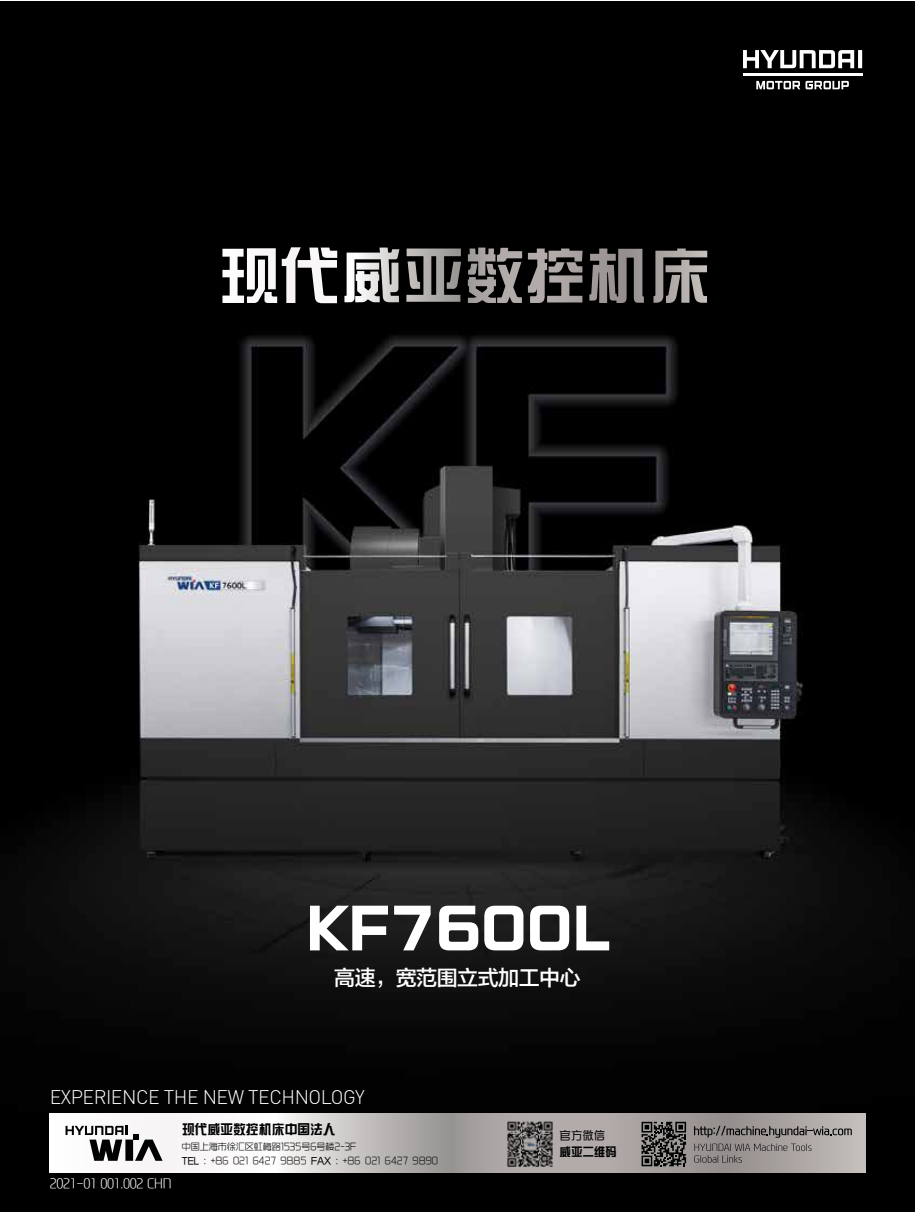
<style>
.page{position:relative;width:915px;height:1212px;background:#fff}
.page>*{position:absolute;margin:0;border:0;box-sizing:border-box;transform-origin:0 0}
.t1{font:60px "HD Logo OTF";letter-spacing:-.05em;color:#fff}
.t2{font:21px "FZLTZHK GBK1 0";letter-spacing:-.025em;color:#fff}
.t3{font:300 19.5px "DIN";letter-spacing:-.025em;color:#fff}
.t4{font:300 13.5px "Modern H Eco";letter-spacing:-.025em;color:#fff}
.t5{font:13.5px "FZZYJW GB1 0";color:#000;scale:.95 1}
.t6{font:12px "FZZYJW GB1 0";color:#000;scale:.95 1}
.t7{font:500 12px "MJ Ngai PRC";color:#000;scale:.95 1}
.t8{font:9px/13.2px "Benmo Yonghei";color:#000}
.s1{font-family:"Benmo Ziyu"}
</style>
<div class="page">
<img style="left:0;top:1px;width:914px;height:1211px">
<svg style="left:742px;top:50px;width:119px;height:18px"></svg>
<svg style="left:756px;top:81px;width:92px;height:8px"></svg>
<hr style="left:742px;top:73px;width:119px;height:3px;background:#fff">
<svg style="left:50px;top:1114px;width:815px;height:58px"></svg>
<svg style="left:641px;top:1122px;width:44px;height:44px;background:#4c4949"></svg>
<svg style="left:693px;top:1126px;width:158px;height:37px;background:#918c8a"></svg>
<svg style="left:65px;top:1126px;width:97px;height:35px"></svg>
<img style="left:504px;top:1118px;width:51px;height:52px">
<svg style="left:222px;top:247px;width:485px;height:56px;background:#6c6a69"></svg>
<h1 class="t1" style="left:304px;top:898px;width:307px">KF7600L</h1>
<h2 class="t2" style="left:334px;top:963px;width:248px">高速，宽范围立式加工中心</h2>
<h3 class="t3" style="left:50px;top:1085px;width:316px">EXPERIENCE THE NEW TECHNOLOGY</h3>
<h3 class="t5" style="left:182px;top:1122px;width:163px">现代威亚数控机床中国法人</h3>
<p class="t8" style="left:182px;top:1141px;width:257px">中国上海市徐汇区虹梅路1535号6号楼2-3F<br><span class="s1">TEL</span> : +86 021 6427 9885 <span class="s1">FAX</span> : +86 021 6427 9890</p>
<h3 class="t4" style="left:50px;top:1174px;width:123px">2021-01 001.002 CHN</h3>
<h3 class="t7" style="left:559px;top:1128px;width:49px">官方微信</h3>
<h3 class="t6" style="left:559px;top:1145px;width:61px">威亚二维码</h3>
</div>
